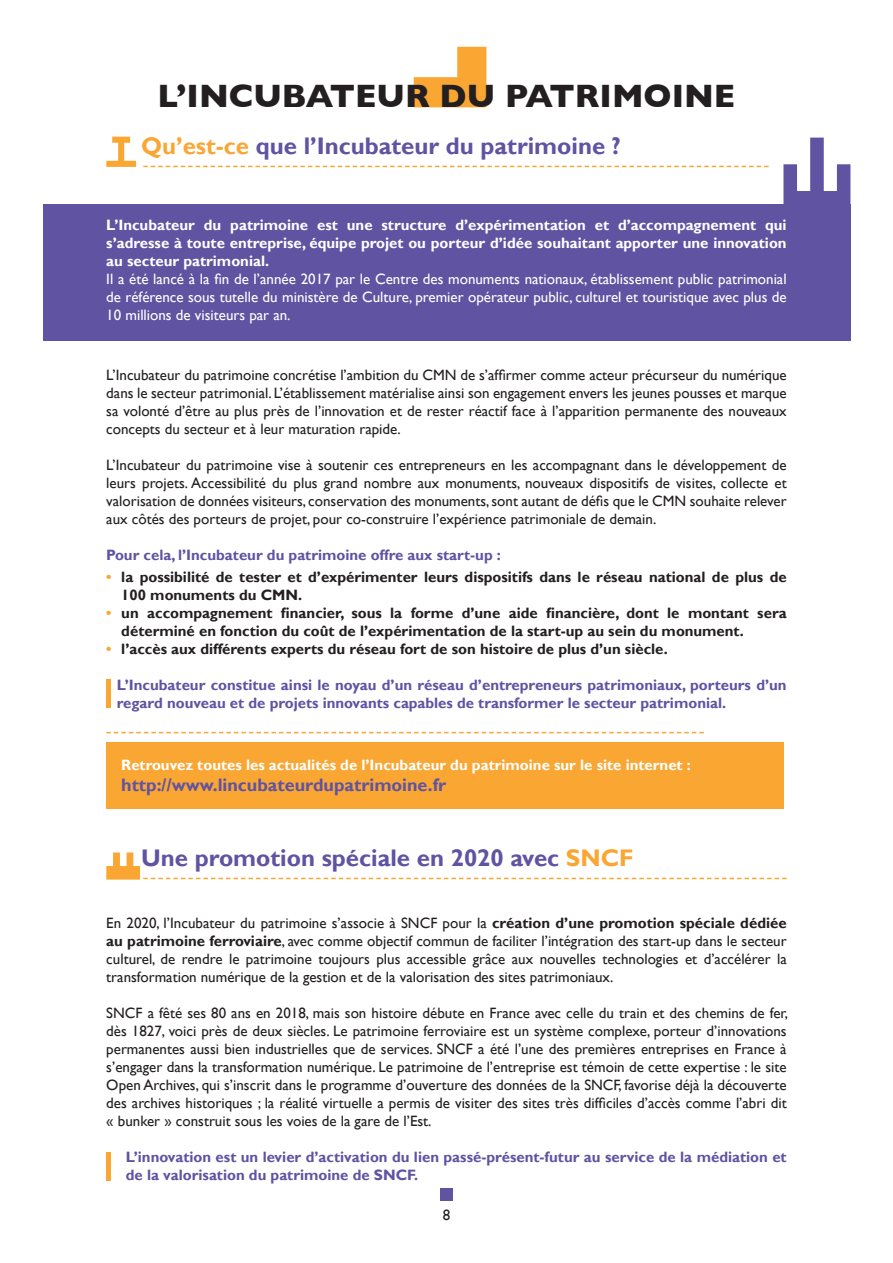
<style>
.page{position:relative;width:893px;height:1263px;background:#fff}
.page>*{position:absolute;margin:0;border:0;box-sizing:border-box;transform-origin:0 0}
.t1{font:700 33px "Gill Sans";color:#231f20}
.t2{font:700 24px "Gill Sans";color:#6053a2}
.t3{font:700 18px "Gill Sans";color:#6053a2}
.t4{font:15px/18px "Gill Sans";color:#231f20;text-align:justify}
.t5{font:700 15px/18px "Gill Sans";color:#6053a2}
.t6{font:700 15px/18px "Gill Sans";color:#231f20}
.t7{font:700 15px/18px "Gill Sans";color:#fff;text-align:justify}
.t8{font:15px/18px "Gill Sans";color:#fff;text-align:justify}
.s1{color:#faa633}
.s2{font-weight:700}
</style>
<div class="page">
<div style="left:106px;top:741px;width:677px;height:67px;background:#faa633"></div>
<svg style="left:414px;top:47px;width:72px;height:60px"></svg>
<svg style="left:143px;top:166px;width:626px;height:1px"></svg>
<svg style="left:106px;top:137px;width:30px;height:30px"></svg>
<div style="left:43px;top:205px;width:807px;height:136px;background:#6053a2"></div>
<svg style="left:783px;top:138px;width:67px;height:67px"></svg>
<svg style="left:106px;top:732px;width:598px;height:1px"></svg>
<svg style="left:106px;top:852px;width:681px;height:28px"></svg>
<div style="left:106px;top:679px;width:5px;height:29px;background:#faa633"></div>
<div style="left:106px;top:1152px;width:5px;height:29px;background:#faa633"></div>
<div style="left:440px;top:1188px;width:12px;height:12px;background:#6053a2"></div>
<h1 class="t1" style="left:158px;top:70px;width:579px">L’INCUBATEUR DU PATRIMOINE</h1>
<h2 class="t2" style="left:141px;top:131px;width:481px"><span class="s1">Qu’est-ce</span> que l’Incubateur du patrimoine ?</h2>
<p class="t7" style="left:106px;top:216px;width:682px">L’Incubateur du patrimoine est une structure d’expérimentation et d’accompagnement qui s’adresse à toute entreprise, équipe projet ou porteur d’idée souhaitant apporter une innovation au secteur patrimonial.</p>
<p class="t8" style="left:106px;top:270px;width:682px">Il a été lancé à la fin de l’année 2017 par le Centre des monuments nationaux, établissement public patrimonial de référence sous tutelle du ministère de Culture, premier opérateur public, culturel et touristique avec plus de 10 millions de visiteurs par an.</p>
<p class="t4" style="left:106px;top:366px;width:682px">L’Incubateur du patrimoine concrétise l’ambition du CMN de s’affirmer comme acteur précurseur du numérique dans le secteur patrimonial. L’établissement matérialise ainsi son engagement envers les jeunes pousses et marque sa volonté d’être au plus près de l’innovation et de rester réactif face à l’apparition permanente des nouveaux concepts du secteur et à leur maturation rapide.</p>
<p class="t4" style="left:106px;top:456px;width:682px">L’Incubateur du patrimoine vise à soutenir ces entrepreneurs en les accompagnant dans le développement de leurs projets. Accessibilité du plus grand nombre aux monuments, nouveaux dispositifs de visites, collecte et valorisation de données visiteurs, conservation des monuments, sont autant de défis que le CMN souhaite relever aux côtés des porteurs de projet, pour co-construire l’expérience patrimoniale de demain.</p>
<p class="t5" style="left:106px;top:546px;width:396px">Pour cela, l’Incubateur du patrimoine offre aux start-up :</p>
<p class="t6" style="left:121px;top:568px;width:667px;text-indent:-15px"><span class="s1">•</span> la possibilité de tester et d’expérimenter leurs dispositifs dans le réseau national de plus de<br>100 monuments du CMN.</p>
<p class="t6" style="left:121px;top:604px;width:667px;text-indent:-15px"><span class="s1">•</span> un accompagnement financier, sous la forme d’une aide financière, dont le montant sera déterminé en fonction du coût de l’expérimentation de la start-up au sein du monument.</p>
<p class="t6" style="left:106px;top:640px;width:563px"><span class="s1">•</span> l’accès aux différents experts du réseau fort de son histoire de plus d’un siècle.</p>
<p class="t5" style="left:117px;top:676px;width:671px">L’Incubateur constitue ainsi le noyau d’un réseau d’entrepreneurs patrimoniaux, porteurs d’un regard nouveau et de projets innovants capables de transformer le secteur patrimonial.</p>
<p class="t7" style="left:121px;top:756px;width:571px">Retrouvez toutes les actualités de l’Incubateur du patrimoine sur le site internet :</p>
<p class="t3" style="left:121px;top:774px;width:327px">http://www.lincubateurdupatrimoine.fr</p>
<h2 class="t2" style="left:141px;top:843px;width:494px">Une promotion spéciale en 2020 avec <span class="s1">SNCF</span></h2>
<p class="t4" style="left:106px;top:914px;width:682px">En 2020, l’Incubateur du patrimoine s’associe à SNCF pour la <span class="s2">création d’une promotion spéciale dédiée au patrimoine ferroviaire</span>, avec comme objectif commun de faciliter l’intégration des start-up dans le secteur culturel, de rendre le patrimoine toujours plus accessible grâce aux nouvelles technologies et d’accélérer la transformation numérique de la gestion et de la valorisation des sites patrimoniaux.</p>
<p class="t4" style="left:106px;top:1004px;width:683px">SNCF a fêté ses 80 ans en 2018, mais son histoire débute en France avec celle du train et des chemins de fer, dès 1827, voici près de deux siècles. Le patrimoine ferroviaire est un système complexe, porteur d’innovations permanentes aussi bien industrielles que de services. SNCF a été l’une des premières entreprises en France à s’engager dans la transformation numérique. Le patrimoine de l’entreprise est témoin de cette expertise : le site Open Archives, qui s’inscrit dans le programme d’ouverture des données de la SNCF, favorise déjà la découverte des archives historiques ; la réalité virtuelle a permis de visiter des sites très difficiles d’accès comme l’abri dit « bunker » construit sous les voies de la gare de l’Est.</p>
<p class="t5" style="left:126px;top:1148px;width:662px">L’innovation est un levier d’activation du lien passé-présent-futur au service de la médiation et de la valorisation du patrimoine de SNCF.</p>
<p class="t4" style="left:443px;top:1206px;width:9px">8</p>
</div>
